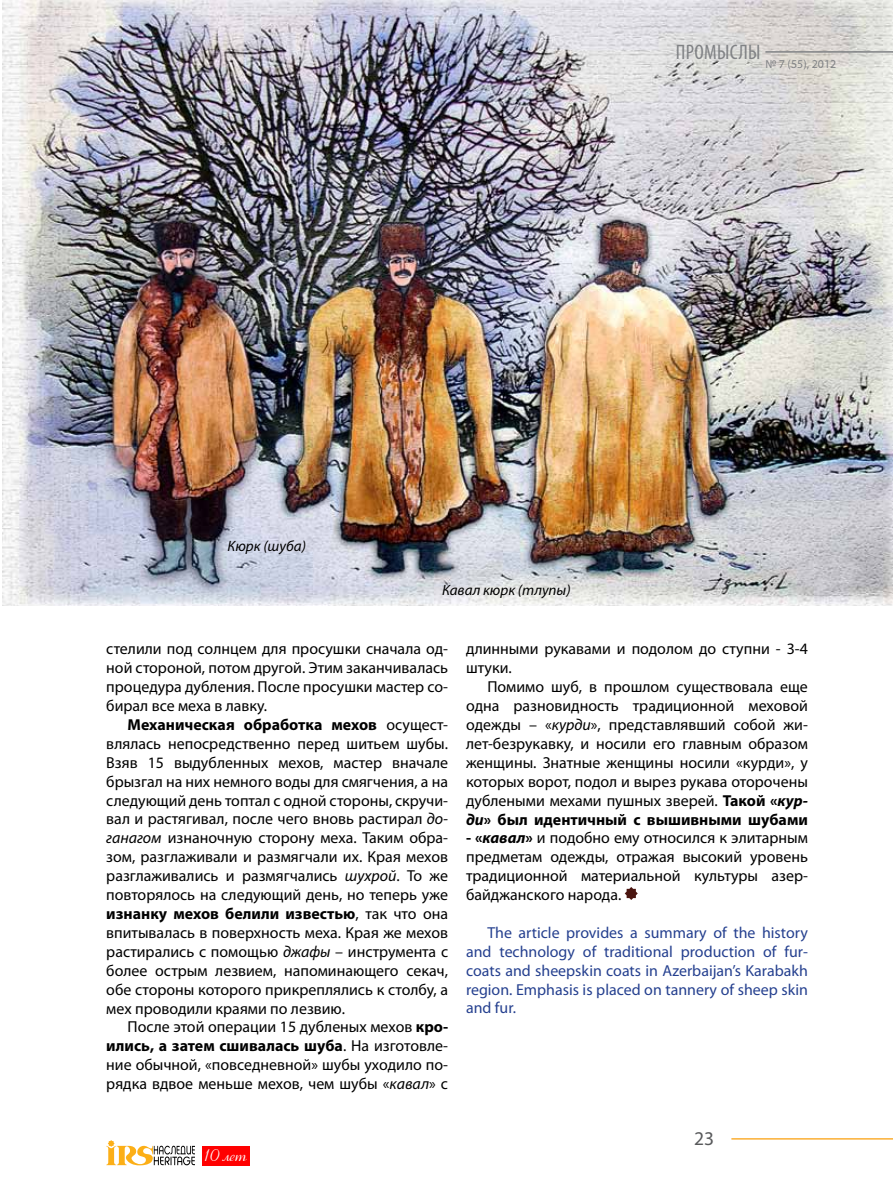
<style>
.page{position:relative;width:893px;height:1191px;background:#fff}
.page>*{position:absolute;margin:0;border:0;box-sizing:border-box;transform-origin:0 0}
.t1{font:28.2px "Cyrillic Ribbon";color:#fff}
.t2{font:19.5px "Myriad Pro";color:#58595b}
.t3{font:15.9px/18.9px "Myriad Pro";color:#000;text-align:justify}
.t4{font:15.9px/18.9px "Myriad Pro";color:#25408f;text-align:justify}
.t5{font:italic 15px "Myriad Pro";color:#000}
.t6{font:12px "Myriad Pro";color:#808285}
.s1{font-weight:700}
.s2{font-style:italic}
.s3{font-weight:700;font-style:italic}
</style>
<div class="page">
<svg style="left:106px;top:1140px;width:89px;height:25px"></svg>
<hr style="left:731px;top:1138px;width:162px;height:1px;background:#fbaf34">
<div style="left:202px;top:1146px;width:47px;height:19px;background:#f00"></div>
<svg style="left:625px;top:887px;width:13px;height:13px"></svg>
<img style="left:2px;top:0;width:891px;height:605px">
<hr style="left:765px;top:51px;width:128px;height:2px;background:#808285">
<p class="t6" style="left:676px;top:56px;width:162px"><sup>промыслы</sup> № 7 (55), 2012</p>
<p class="t6" style="left:779px;top:56px;width:8px">1</p>
<p class="t5" style="left:228px;top:537px;width:80px">Кюрк (шуба)</p>
<p class="t5" style="left:442px;top:580px;width:130px">Кавал кюрк (тлупы)</p>
<p class="t3" style="left:106px;top:639px;width:343px">стелили под солнцем для просушки сначала од&shy;ной стороной, потом другой. Этим заканчивалась процедура дубления. После просушки мастер со&shy;бирал все меха в лавку.</p>
<p class="t3" style="left:106px;top:715px;width:343px;text-indent:21px"><span class="s1">Механическая обработка мехов</span> осущест&shy;влялась непосредственно перед шитьем шубы.<br>Взяв 15 выдубленных мехов, мастер вначале брызгал на них немного воды для смягчения, а на следующий день топтал с одной стороны, скручи&shy;вал и растягивал, после чего вновь растирал <span class="s2">до&shy;ганагом</span> изнаночную сторону меха. Таким обра&shy;зом, разглаживали и размягчали их. Края мехов разглаживались и размягчались <span class="s2">шухрой</span>. То же повторялось на следующий день, но теперь уже <span class="s1">изнанку мехов белили известью</span>, так что она впитывалась в поверхность меха. Края же мехов растирались с помощью <span class="s2">джафы</span> – инструмента с более острым лезвием, напоминающего секач, обе стороны которого прикреплялись к столбу, а мех проводили краями по лезвию.</p>
<p class="t3" style="left:106px;top:1017px;width:343px;text-indent:21px">После этой операции 15 дубленых мехов <span class="s1">кро&shy;ились, а затем сшивалась шуба</span>. На изготовле&shy;ние обычной, «повседневной» шубы уходило по&shy;рядка вдвое меньше мехов, чем шубы «<span class="s2">кавал</span>» с</p>
<h1 class="t1" style="left:205px;top:1135px;width:46px">10 лет</h1>
<p class="t3" style="left:466px;top:639px;width:343px">длинными рукавами и подолом до ступни - 3-4 штуки.</p>
<p class="t3" style="left:466px;top:677px;width:343px;text-indent:21px">Помимо шуб, в прошлом существовала еще одна разновидность традиционной меховой одежды – «<span class="s2">курди</span>», представлявший собой жи&shy;лет-безрукавку, и носили его главным образом женщины. Знатные женщины носили «курди», у которых ворот, подол и вырез рукава оторочены дублеными мехами пушных зверей. <span class="s1">Такой «</span><span class="s3">кур&shy;ди</span><span class="s1">» был идентичный с вышивными шубами</span></p>
<p class="t3" style="left:466px;top:828px;width:343px"><span class="s1">- «</span><span class="s3">кавал</span><span class="s1">»</span> и подобно ему относился к элитарным предметам одежды, отражая высокий уровень традиционной материальной культуры азер&shy;байджанского народа.</p>
<p class="t4" style="left:466px;top:922px;width:343px;text-indent:21px">The article provides a summary of the history and technology of traditional production of fur&shy;coats and sheepskin coats in Azerbaijan’s Karabakh region. Emphasis is placed on tannery of sheep skin and fur.</p>
<p class="t2" style="left:694px;top:1126px;width:22px">23</p>
</div>
